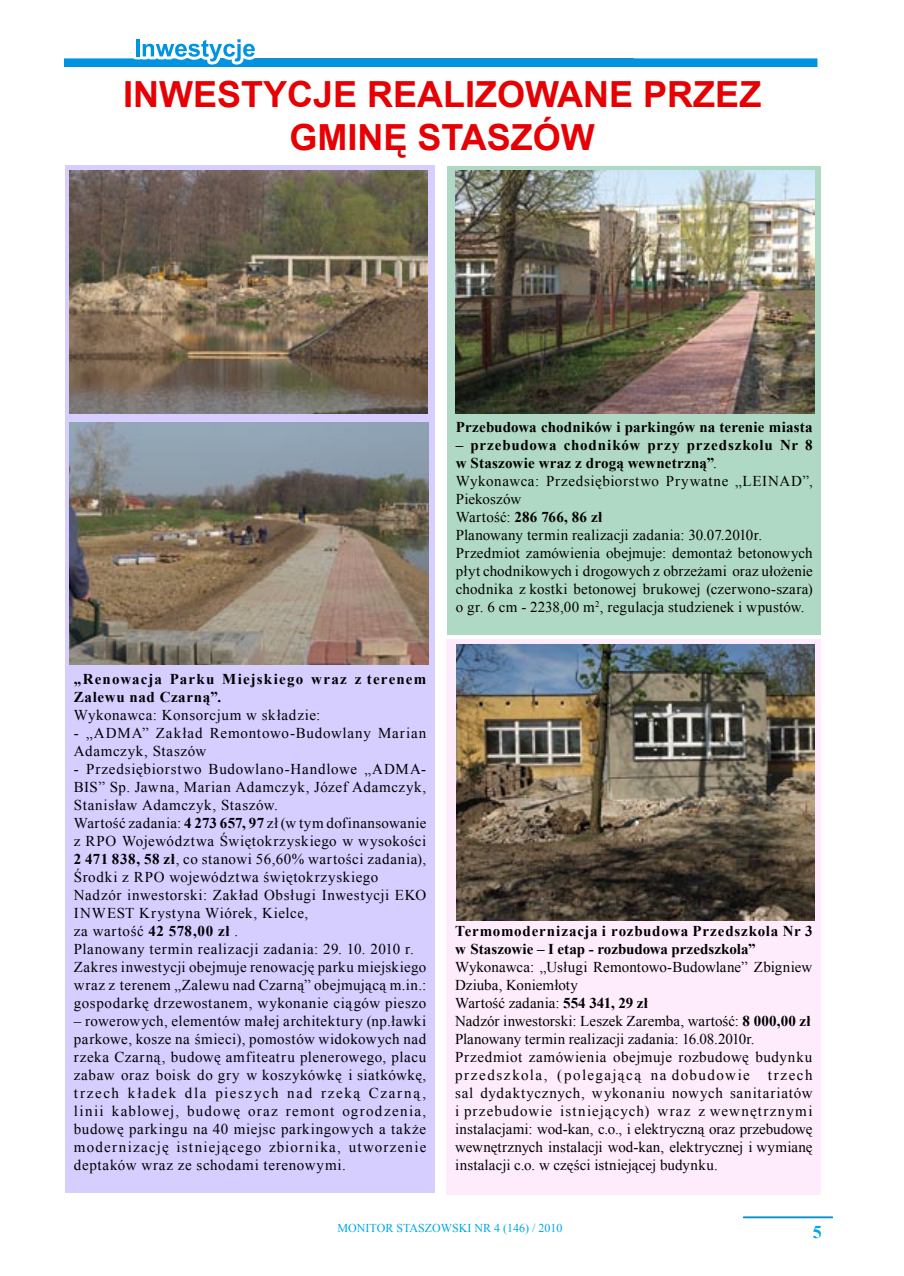
<style>
.page{position:relative;width:904px;height:1276px;background:#fff}
.page>*{position:absolute;margin:0;border:0;box-sizing:border-box;transform-origin:0 0}
.t1{font:700 36px/43.2px "Arial";color:#e60004;text-align:center}
.t2{font:15px/18px "Times New Roman";letter-spacing:.03em;color:#000}
.t3{font:700 15px/18px "Times New Roman";letter-spacing:.025em;color:#000}
.t4{font:700 15px/18px "Times New Roman";letter-spacing:.07em;color:#000}
.t5{font:15px/18px "Times New Roman";letter-spacing:.05em;color:#000}
.t6{font:12px "Times New Roman";color:#00a6eb}
.s1{font-weight:700}
</style>
<div class="page">
<hr style="left:743px;top:1216px;width:89px;height:1px;background:#00a6eb">
<hr style="left:743px;top:1217px;width:89px;height:1px;background:#00a6eb">
<div style="left:65px;top:59px;width:752px;height:7px;background:#0094e0"></div>
<div style="left:64px;top:59px;width:753px;height:8px;border:1px solid #0094e0"></div>
<svg style="left:133px;top:39px;width:125px;height:25px"></svg>
<div style="left:65px;top:165px;width:370px;height:1028px;background:#d5ceff"></div>
<img style="left:70px;top:171px;width:357px;height:242px">
<img style="left:70px;top:422px;width:358px;height:243px">
<div style="left:447px;top:166px;width:374px;height:469px;background:#afd9c5"></div>
<img style="left:456px;top:171px;width:358px;height:242px">
<div style="left:446px;top:639px;width:375px;height:555px;background:#feecfd"></div>
<img style="left:456px;top:644px;width:358px;height:277px">
<h1 class="t1" style="left:123px;top:74px;width:640px">INWESTYCJE REALIZOWANE PRZEZ<br>GMI NĘ STASZÓW</h1>
<p class="t4" style="left:74px;top:670px;width:354px">„Renowacja Parku Miejskiego wraz z terenem<br>Zalewu nad Czarną”.</p>
<p class="t2" style="left:74px;top:706px;width:248px">Wykonawca: Konsorcjum w składzie:</p>
<p class="t5" style="left:74px;top:724px;width:354px">- „ADMA” Zakład Remontowo-Budowlany Marian<br>Adamczyk, Staszów</p>
<p class="t2" style="left:74px;top:760px;width:354px">- Przedsiębiorstwo Budowlano-Handlowe „ADMA-BIS” Sp. Jawna, Marian Adamczyk, Józef Adamczyk, Stanisław Adamczyk, Staszów.<br>Wartość zadania: <span class="s1">4 273 657, 97</span> zł (w tym dofinansowanie z RPO Województwa Świętokrzyskiego w wysokości <span class="s1">2 471 838, 58 zł</span>, co stanowi 56,60% wartości zadania), Środki z RPO województwa świętokrzyskiego Nadzór inwestorski: Zakład Obsługi Inwestycji EKO INWEST Krystyna Wiórek, Kielce,<br>za wartość <span class="s1">42 578,00 zł</span> .<br>Planowany termin realizacji zadania: 29. 10. 2010 r.<br>Zakres inwestycji obejmuje renowację parku miejskiego wraz z terenem „Zalewu nad Czarną” obejmującą m.in.: gospodarkę drzewostanem, wykonanie ciągów pieszo</p>
<p class="t2" style="left:74px;top:1012px;width:354px;text-align:justify">– rowerowych, elementów małej architektury (np.ławki parkowe, kosze na śmieci), pomostów widokowych nad rzeka Czarną, budowę amfiteatru plenerowego, placu zabaw oraz boisk do gry w koszykówkę i siatkówkę, trzech kładek dla pieszych nad rzeką Czarną, linii kablowej, budowę oraz remont ogrodzenia, budowę parkingu na 40 miejsc parkingowych a także modernizację istniejącego zbiornika, utworzenie deptaków wraz ze schodami terenowymi.</p>
<p class="t3" style="left:456px;top:418px;width:358px">Przebudowa chodników i parkingów na terenie miasta</p>
<p class="t2" style="left:456px;top:436px;width:358px"><span class="s1">– przebudowa chodników przy przedszkolu Nr 8 w Staszowie wraz z drogą wewnetrzną”</span>.<br>Wykonawca: Przedsiębiorstwo Prywatne „LEINAD”, Piekoszów<br>Wartość: <span class="s1">286 766, 86 zł<br></span>Planowany termin realizacji zadania: 30.07.2010r.<br>Przedmiot zamówienia obejmuje: demontaż betonowych płyt chodnikowych i drogowych z obrzeżami oraz ułożenie chodnika z kostki betonowej brukowej (czerwono-szara) o gr. 6 cm - 2238,00 m<sup>2</sup>, regulacja studzienek i wpustów.</p>
<p class="t3" style="left:455px;top:922px;width:359px">Termomodernizacja i rozbudowa Przedszkola Nr 3 w Staszowie – I etap - rozbudowa przedszkola”</p>
<p class="t2" style="left:455px;top:958px;width:359px">Wykonawca: „Usługi Remontowo-Budowlane” Zbigniew Dziuba, Koniemłoty<br>Wartość zadania: <span class="s1">554 341, 29 zł<br></span>Nadzór inwestorski: Leszek Zaremba, wartość: <span class="s1">8 000,00 zł </span>Planowany termin realizacji zadania: 16.08.2010r.<br>Przedmiot zamówienia obejmuje rozbudowę budynku przedszkola, (polegającą na dobudowie trzech sal dydaktycznych, wykonaniu nowych sanitariatów i przebudowie istniejących) wraz z wewnętrznymi instalacjami: wod-kan, c.o., i elektryczną oraz przebudowę wewnętrznych instalacji wod-kan, elektrycznej i wymianę instalacji c.o. w części istniejącej budynku.</p>
<p class="t6" style="left:337px;top:1220px;width:226px">MONITOR STASZOWSKI NR 4 (146) / 2010</p>
</div>
